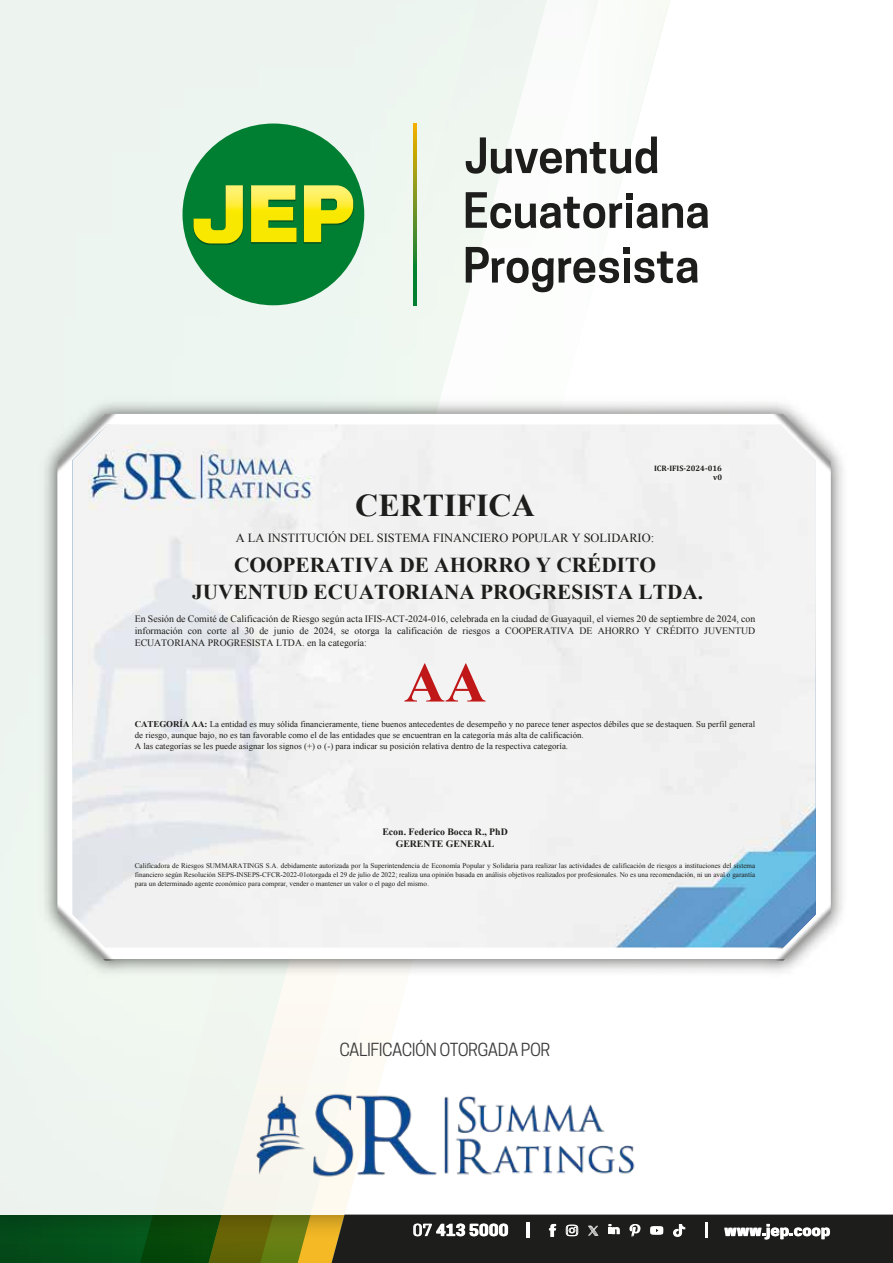
<style>
.page{position:relative;width:893px;height:1263px;background:#fff}
.page>*{position:absolute;margin:0;border:0;box-sizing:border-box;transform-origin:0 0}
.t1{font:700 56.4px "Times New Roman";color:#c01718}
.t2{font:700 31.8px "Times New Roman";color:#1d1d1b}
.t3{font:700 21.15px/26.4px "Times New Roman";color:#1d1d1b;text-align:center}
.t4{font:16.95px "Cooper Hewitt";letter-spacing:-.025em;color:#3d3c3c}
.t5{font:12.45px "Times New Roman";letter-spacing:-.005em;color:#1d1d1b}
.t6{font:9.75px/12px "Times New Roman";color:#1d1d1b;text-align:justify}
.t7{font:700 9.75px/12px "Times New Roman";color:#1d1d1b;text-align:center}
.t8{font:8.85px/10.9px "Times New Roman";color:#1d1d1b}
.t9{font:700 7.95px/9.3px "Cambria";color:#1d1d1b;text-align:right}
.t10{font:7.05px/8.9px "Times New Roman";color:#1d1d1b;text-align:justify}
.s1{font-weight:700}
</style>
<div class="page">
<svg style="left:0;top:1214px;width:332px;height:49px;background:#345f17"></svg>
<div style="left:0;top:0;width:893px;height:1214px;background:linear-gradient(to right,#eaf2ec,#fff)"></div>
<svg style="left:414px;top:124px;width:2px;height:181px"></svg>
<div style="left:183px;top:124px;width:181px;height:181px;background:#007e31;border-radius:50%"></div>
<svg style="left:251px;top:185px;width:46px;height:59px;background:#c2cf25"></svg>
<svg style="left:193px;top:185px;width:50px;height:60px"></svg>
<svg style="left:303px;top:185px;width:51px;height:59px"></svg>
<svg style="left:466px;top:137px;width:191px;height:37px"></svg>
<svg style="left:466px;top:192px;width:156px;height:36px"></svg>
<div style="left:626px;top:204px;width:6px;height:24px;background:#1d1d1b"></div>
<div style="left:626px;top:193px;width:7px;height:6px;background:#1d1d1b"></div>
<svg style="left:637px;top:203px;width:71px;height:25px"></svg>
<svg style="left:466px;top:247px;width:153px;height:45px"></svg>
<div style="left:624px;top:258px;width:6px;height:25px;background:#1d1d1b"></div>
<div style="left:623px;top:248px;width:7px;height:6px;background:#1d1d1b"></div>
<svg style="left:634px;top:251px;width:64px;height:32px"></svg>
<img style="left:35px;top:391px;width:818px;height:592px">
<svg style="left:57px;top:414px;width:774px;height:545px"></svg>
<img style="left:697px;top:414px;width:134px;height:129px">
<img style="left:57px;top:414px;width:134px;height:129px">
<img style="left:697px;top:833px;width:134px;height:128px">
<img style="left:57px;top:833px;width:134px;height:128px">
<img style="left:245px;top:1087px;width:400px;height:94px">
<img style="left:72px;top:424px;width:744px;height:523px">
<svg style="left:332px;top:1214px;width:561px;height:49px;background:#33322f"></svg>
<p class="t9" style="left:654px;top:463px;width:70px">ICR-IFIS-2024-016 v0</p>
<h2 class="t2" style="left:355px;top:484px;width:181px">CERTIFICA</h2>
<h3 class="t5" style="left:236px;top:530px;width:420px">A LA INSTITUCIÓN DEL SISTEMA FINANCIERO POPULAR Y SOLIDARIO:</h3>
<h3 class="t3" style="left:192px;top:551px;width:513px">COOPERATIVA DE AHORRO Y CRÉDITO<br>JUVENTUD ECUATORIANA PROGRESISTA LTDA.</h3>
<p class="t6" style="left:135px;top:612px;width:622px">En Sesión de Comité de Calificación de Riesgo según acta IFIS-ACT-2024-016, celebrada en la ciudad de Guayaquil, el viernes 20 de septiembre de 2024, con información con corte al 30 de junio de 2024, se otorga la calificación de riesgos a COOPERATIVA DE AHORRO Y CRÉDITO JUVENTUD ECUATORIANA PROGRESISTA LTDA. en la categoría:</p>
<h1 class="t1" style="left:404px;top:644px;width:84px">AA</h1>
<p class="t8" style="left:135px;top:718px;width:622px"><span class="s1">CATEGORÍA AA:</span> La entidad es muy sólida financieramente, tiene buenos antecedentes de desempeño y no parece tener aspectos débiles que se destaquen. Su perfil general de riesgo, aunque bajo, no es tan favorable como el de las entidades que se encuentran en la categoría más alta de calificación.<br>A las categorías se les puede asignar los signos (+) o (-) para indicar su posición relativa dentro de la respectiva categoría.</p>
<h3 class="t7" style="left:382px;top:825px;width:127px">Econ. Federico Bocca R., PhD<br>GERENTE GENERAL</h3>
<p class="t10" style="left:135px;top:861px;width:622px">Calificadora de Riesgos SUMMARATINGS S.A. debidamente autorizada por la Superintendencia de Economía Popular y Solidaria para realizar las actividades de calificación de riesgos a instituciones del sistema financiero según Resolución SEPS-INSEPS-CFCR-2022-01otorgada el 29 de julio de 2022; realiza una opinión basada en análisis objetivos realizados por profesionales. No es una recomendación, ni un aval o garantía para un determinado agente económico para comprar, vender o mantener un valor o el pago del mismo.</p>
<h3 class="t4" style="left:339px;top:1039px;width:213px">CALIFICACIÓN OTORGADA POR</h3>
</div>
